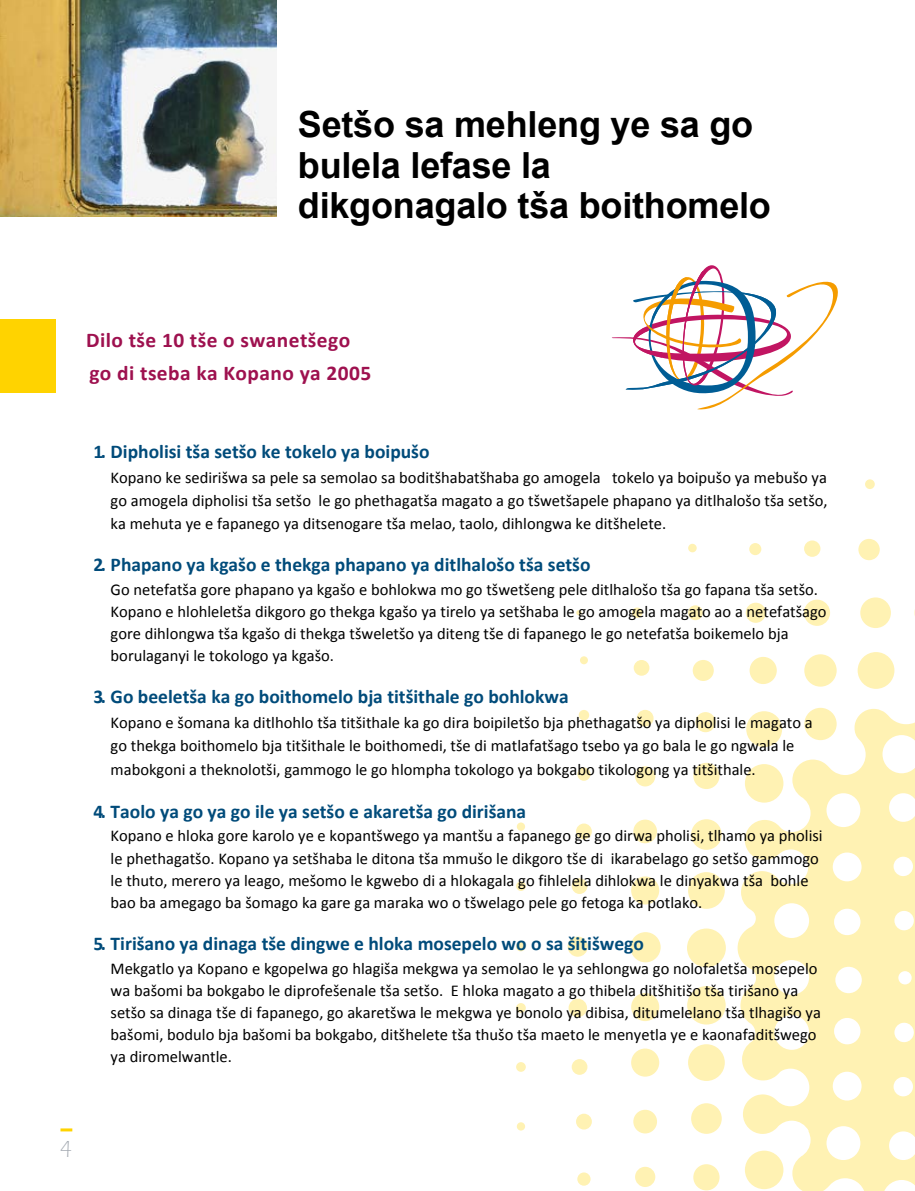
<style>
.page{position:relative;width:915px;height:1191px;background:#fff}
.page>*{position:absolute;margin:0;border:0;box-sizing:border-box;transform-origin:0 0}
.t1{font:700 36px/40.5px "Arial";letter-spacing:-.005em;color:#000}
.t2{font:300 24px "ITC Eras Std";color:#a1a7af}
.t3{font:700 21px/33.6px "Calibri";letter-spacing:.02em;color:#9e114f}
.t4{font:700 19.5px "Calibri";color:#004b7a}
.t5{font:16.5px/22px "Calibri";color:#000}
</style>
<div class="page">
<svg style="left:60px;top:1128px;width:12px;height:3px"></svg>
<div style="left:687px;top:872px;width:37px;height:37px;background:#fff2b3;border-radius:50%"></div>
<svg style="left:804px;top:599px;width:25px;height:27px"></svg>
<div style="left:803px;top:540px;width:17px;height:17px;background:#fff2b3;border-radius:50%"></div>
<svg style="left:745px;top:602px;width:20px;height:21px"></svg>
<div style="left:749px;top:543px;width:12px;height:12px;background:#fff2b3;border-radius:50%"></div>
<div style="left:691px;top:819px;width:30px;height:31px;background:#fff2b3;border-radius:50%"></div>
<svg style="left:860px;top:597px;width:30px;height:31px"></svg>
<div style="left:864px;top:479px;width:10px;height:10px;background:#fff2b3;border-radius:50%"></div>
<svg style="left:858px;top:539px;width:21px;height:21px"></svg>
<div style="left:516px;top:1122px;width:9px;height:8px;background:#fff2b3;border-radius:50%"></div>
<div style="left:516px;top:942px;width:9px;height:9px;background:#fff2b3;border-radius:50%"></div>
<div style="left:516px;top:822px;width:9px;height:8px;background:#fff2b3;border-radius:50%"></div>
<div style="left:516px;top:1062px;width:9px;height:9px;background:#fff2b3;border-radius:50%"></div>
<div style="left:571px;top:878px;width:16px;height:16px;background:#fff2b3;border-radius:50%"></div>
<svg style="left:576px;top:610px;width:5px;height:5px"></svg>
<div style="left:568px;top:998px;width:19px;height:19px;background:#fff2b3;border-radius:50%"></div>
<div style="left:693px;top:763px;width:26px;height:26px;background:#fff2b3;border-radius:50%"></div>
<div style="left:571px;top:1059px;width:16px;height:15px;background:#fff2b3;border-radius:50%"></div>
<div style="left:579px;top:656px;width:8px;height:8px;background:#fff2b3;border-radius:50%"></div>
<div style="left:567px;top:936px;width:20px;height:20px;background:#fff2b3;border-radius:50%"></div>
<div style="left:516px;top:1003px;width:9px;height:9px;background:#fff2b3;border-radius:50%"></div>
<div style="left:516px;top:881px;width:9px;height:10px;background:#fff2b3;border-radius:50%"></div>
<div style="left:687px;top:605px;width:15px;height:15px;background:#fff2b3;border-radius:50%"></div>
<div style="left:633px;top:819px;width:23px;height:24px;background:#fff2b3;border-radius:50%"></div>
<div style="left:688px;top:544px;width:8px;height:8px;background:#fff2b3;border-radius:50%"></div>
<div style="left:692px;top:660px;width:21px;height:21px;background:#fff2b3;border-radius:50%"></div>
<div style="left:635px;top:766px;width:20px;height:20px;background:#fff2b3;border-radius:50%"></div>
<div style="left:695px;top:712px;width:20px;height:20px;background:#fff2b3;border-radius:50%"></div>
<div style="left:631px;top:607px;width:11px;height:11px;background:#fff2b3;border-radius:50%"></div>
<div style="left:577px;top:767px;width:13px;height:14px;background:#fff2b3;border-radius:50%"></div>
<div style="left:631px;top:876px;width:28px;height:28px;background:#fff2b3;border-radius:50%"></div>
<div style="left:633px;top:660px;width:16px;height:15px;background:#fff2b3;border-radius:50%"></div>
<div style="left:578px;top:710px;width:11px;height:10px;background:#fff2b3;border-radius:50%"></div>
<div style="left:636px;top:710px;width:17px;height:16px;background:#fff2b3;border-radius:50%"></div>
<svg style="left:737px;top:652px;width:177px;height:539px;fill:#fff2b3"></svg>
<div style="left:693px;top:1164px;width:26px;height:26px;background:#fff2b3;border-radius:50%"></div>
<div style="left:691px;top:1103px;width:30px;height:30px;background:#fff2b3;border-radius:50%"></div>
<div style="left:687px;top:1044px;width:37px;height:37px;background:#fff2b3;border-radius:50%"></div>
<div style="left:686px;top:928px;width:39px;height:39px;background:#fff2b3;border-radius:50%"></div>
<div style="left:630px;top:932px;width:30px;height:30px;background:#fff2b3;border-radius:50%"></div>
<div style="left:687px;top:986px;width:38px;height:38px;background:#fff2b3;border-radius:50%"></div>
<div style="left:576px;top:1113px;width:15px;height:16px;background:#fff2b3;border-radius:50%"></div>
<div style="left:576px;top:823px;width:15px;height:16px;background:#fff2b3;border-radius:50%"></div>
<div style="left:577px;top:1172px;width:13px;height:13px;background:#fff2b3;border-radius:50%"></div>
<div style="left:631px;top:1048px;width:28px;height:28px;background:#fff2b3;border-radius:50%"></div>
<div style="left:633px;top:1109px;width:23px;height:24px;background:#fff2b3;border-radius:50%"></div>
<div style="left:631px;top:993px;width:28px;height:28px;background:#fff2b3;border-radius:50%"></div>
<div style="left:635px;top:1166px;width:20px;height:21px;background:#fff2b3;border-radius:50%"></div>
<div style="left:744px;top:1150px;width:39px;height:39px;background:#fff2b3;border-radius:50%"></div>
<img style="left:0;top:0;width:276px;height:217px">
<div style="left:0;top:319px;width:55px;height:73px;background:#ffd300"></div>
<svg style="left:612px;top:265px;width:226px;height:145px"></svg>
<h1 class="t1" style="left:298px;top:105px;width:474px">Setšo sa mehleng ye sa go bulela lefase la<br>dikgonagalo tša boithomelo</h1>
<p class="t3" style="left:86px;top:322px;width:286px">Dilo tše 10 tše o swanetšego go di tseba ka Kopano ya 2005</p>
<p class="t4" style="left:93px;top:438px;width:337px">1. Dipholisi tša setšo ke tokelo ya boipušo</p>
<p class="t5" style="left:111px;top:465px;width:718px;line-height:23px;text-align:justify">Kopano ke sedirišwa sa pele sa semolao sa boditšhabatšhaba go amogela tokelo ya boipušo ya mebušo ya go amogela dipholisi tša setšo le go phethagatša magato a go tšwetšapele phapano ya ditlhalošo tša setšo, ka mehuta ye e fapanego ya ditsenogare tša melao, taolo, dihlongwa ke ditšhelete.</p>
<p class="t4" style="left:93px;top:551px;width:498px">2. Phapano ya kgašo e thekga phapano ya ditlhalošo tša setšo</p>
<p class="t5" style="left:111px;top:577px;width:717px">Go netefatša gore phapano ya kgašo e bohlokwa mo go tšwetšeng pele ditlhalošo tša go fapana tša setšo.<br>Kopano e hlohleletša dikgoro go thekga kgašo ya tirelo ya setšhaba le go amogela magato ao a netefatšago gore dihlongwa tša kgašo di thekga tšweletšo ya diteng tše di fapanego le go netefatša boikemelo bja borulaganyi le tokologo ya kgašo.</p>
<p class="t4" style="left:93px;top:683px;width:476px">3. Go beeletša ka go boithomelo bja titšithale go bohlokwa</p>
<p class="t5" style="left:111px;top:710px;width:703px;line-height:23.4px">Kopano e šomana ka ditlhohlo tša titšithale ka go dira boipiletšo bja phethagatšo ya dipholisi le magato a go thekga boithomelo bja titšithale le boithomedi, tše di matlafatšago tsebo ya go bala le go ngwala le mabokgoni a theknolotši, gammogo le go hlompha tokologo ya bokgabo tikologong ya titšithale.</p>
<p class="t4" style="left:93px;top:798px;width:434px">4. Taolo ya go ya go ile ya setšo e akaretša go dirišana</p>
<p class="t5" style="left:111px;top:824px;width:713px">Kopano e hloka gore karolo ye e kopantšwego ya mantšu a fapanego ge go dirwa pholisi, tlhamo ya pholisi le phethagatšo. Kopano ya setšhaba le ditona tša mmušo le dikgoro tše di ikarabelago go setšo gammogo le thuto, merero ya leago, mešomo le kgwebo di a hlokagala go fihlelela dihlokwa le dinyakwa tša bohle bao ba amegago ba šomago ka gare ga maraka wo o tšwelago pele go fetoga ka potlako.</p>
<p class="t4" style="left:93px;top:930px;width:551px">5. Tirišano ya dinaga tše dingwe e hloka mosepelo wo o sa šitišwego</p>
<p class="t5" style="left:111px;top:956px;width:711px">Mekgatlo ya Kopano e kgopelwa go hlagiša mekgwa ya semolao le ya sehlongwa go nolofaletša mosepelo wa bašomi ba bokgabo le diprofešenale tša setšo. E hloka magato a go thibela ditšhitišo tša tirišano ya setšo sa dinaga tše di fapanego, go akaretšwa le mekgwa ye bonolo ya dibisa, ditumelelano tša tlhagišo ya bašomi, bodulo bja bašomi ba bokgabo, ditšhelete tša thušo tša maeto le menyetla ye e kaonafaditšwego ya diromelwantle.</p>
<h2 class="t2" style="left:59px;top:1135px;width:15px">4</h2>
</div>
